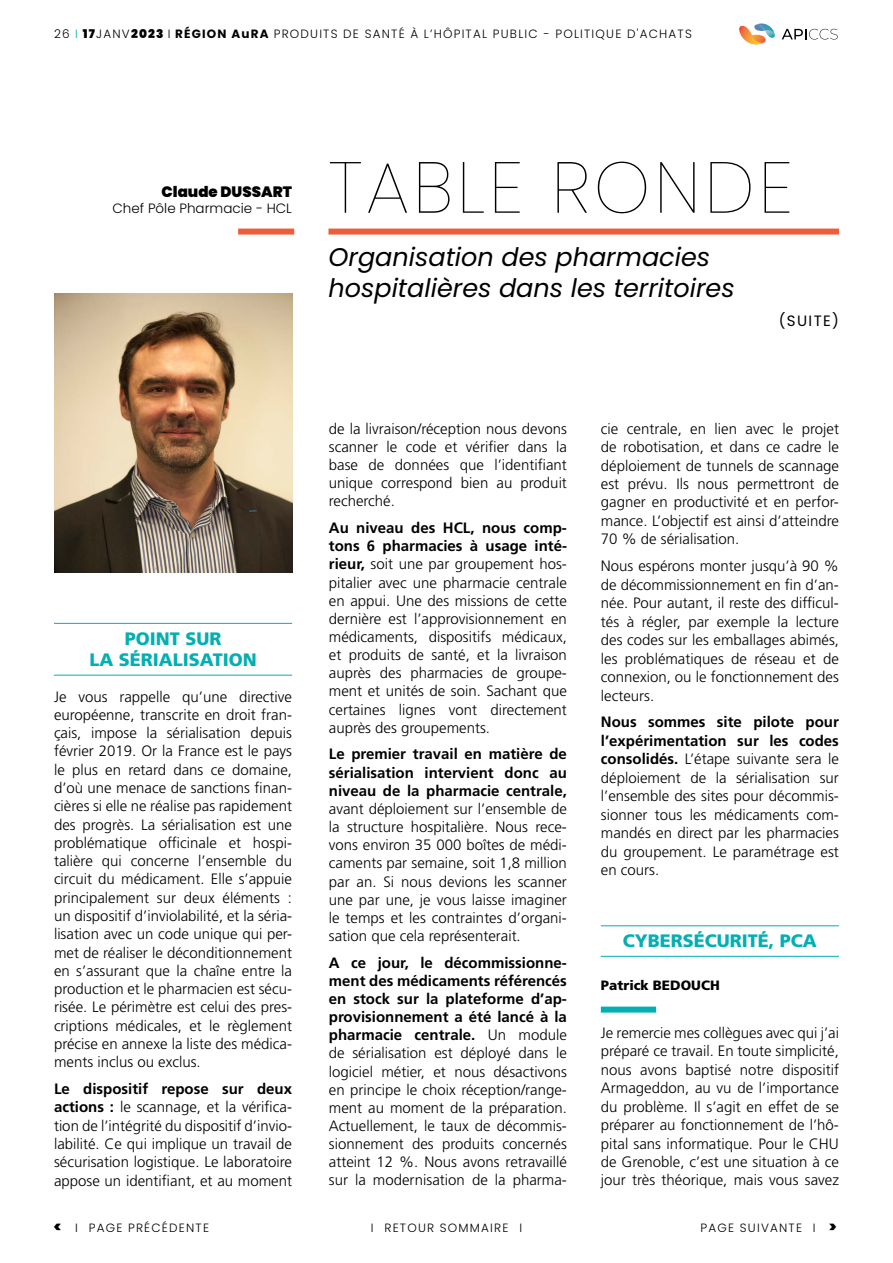
<style>
.page{position:relative;width:893px;height:1263px;background:#fff}
.page>*{position:absolute;margin:0;border:0;box-sizing:border-box;transform-origin:0 0}
.t1{font:100 72px "Poppins";letter-spacing:.05em;color:#000}
.t2{font:italic 25.5px/31.5px "Poppins";color:#000}
.t3{font:900 18px/21.3px "Frutiger LT Std";color:#04afb3;text-align:center}
.t4{font:300 15px/18.1px "Frutiger LT Std";color:#000;text-align:justify}
.t5{font:700 15px/18.1px "Frutiger LT Std";color:#000;text-align:justify}
.t6{font:900 15px "Poppins";color:#000}
.t7{font:15px "Poppins";letter-spacing:.09em;color:#000}
.t8{font:300 13.5px "Poppins";color:#000}
.t9{font:900 13.5px "Frutiger LT Std";color:#000}
.t10{font:300 12px "Poppins";letter-spacing:.1em;color:#000}
.s1{color:#04afb3}
.s2{font-weight:900}
.s3{font-weight:700}
.s4{font-weight:900;font-size:15px}
</style>
<div class="page">
<svg style="left:739px;top:25px;width:27px;height:20px"></svg>
<img style="left:755px;top:35px;width:20px;height:3px">
<img style="left:755px;top:24px;width:20px;height:11px">
<svg style="left:782px;top:29px;width:56px;height:11px"></svg>
<hr style="left:54px;top:623px;width:238px;height:1px;background:#04afb3">
<hr style="left:54px;top:675px;width:238px;height:1px;background:#04afb3">
<hr style="left:601px;top:925px;width:238px;height:1px;background:#04afb3">
<hr style="left:601px;top:956px;width:238px;height:1px;background:#04afb3">
<div style="left:601px;top:1006px;width:55px;height:6px;background:#04afb3"></div>
<div style="left:238px;top:229px;width:56px;height:6px;background:#eb5d3b"></div>
<div style="left:328px;top:229px;width:511px;height:6px;background:#eb5d3b"></div>
<img style="left:54px;top:294px;width:238px;height:279px">
<p class="t10" style="left:54px;top:27px;width:639px">26 <span class="s1">I</span> <span class="s2">17</span>JANV<span class="s2">2023</span> I <span class="s3">RÉGION AuRA</span> PRODUITS DE SANTÉ À L’HÔPITAL PUBLIC - POLITIQUE D'ACHATS</p>
<p class="t6" style="left:162px;top:183px;width:132px">Claude DUSSART</p>
<p class="t8" style="left:113px;top:201px;width:181px">Chef Pôle Pharmacie - HCL</p>
<h1 class="t1" style="left:328px;top:146px;width:466px">TABLE RONDE</h1>
<h2 class="t2" style="left:328px;top:241px;width:408px">Organisation des pharmacies hospitalières dans les territoires</h2>
<p class="t7" style="left:779px;top:312px;width:62px">(SUITE)</p>
<p class="t3" style="left:89px;top:628px;width:169px">POINT SUR<br>LA SÉRIALISATION</p>
<p class="t4" style="left:54px;top:687px;width:240px">Je vous rappelle qu’une directive européenne, transcrite en droit fran&shy;çais, impose la sérialisation depuis février 2019. Or la France est le pays le plus en retard dans ce domaine, d’où une menace de sanctions finan&shy;cières si elle ne réalise pas rapidement des progrès. La sérialisation est une problématique officinale et hospi&shy;talière qui concerne l’ensemble du circuit du médicament. Elle s’appuie principalement sur deux éléments : un dispositif d’inviolabilité, et la séria&shy;lisation avec un code unique qui per&shy;met de réaliser le déconditionnement en s’assurant que la chaîne entre la production et le pharmacien est sécu&shy;risée. Le périmètre est celui des pres&shy;criptions médicales, et le règlement précise en annexe la liste des médica&shy;ments inclus ou exclus.</p>
<p class="t4" style="left:54px;top:1080px;width:240px"><span class="s3">Le dispositif repose sur deux actions :</span> le scannage, et la vérifica&shy;tion de l’intégrité du dispositif d’invio&shy;labilité. Ce qui implique un travail de sécurisation logistique. Le laboratoire appose un identifiant, et au moment</p>
<p class="t4" style="left:329px;top:420px;width:240px">de la livraison/réception nous devons scanner le code et vérifier dans la base de données que l’identifiant unique correspond bien au produit recherché.</p>
<p class="t4" style="left:329px;top:519px;width:240px"><span class="s3">Au niveau des HCL, nous comp&shy;tons 6 pharmacies à usage inté&shy;rieur,</span> soit une par groupement hos&shy;pitalier avec une pharmacie centrale en appui. Une des missions de cette dernière est l’approvisionnement en médicaments, dispositifs médicaux, et produits de santé, et la livraison auprès des pharmacies de groupe&shy;ment et unités de soin. Sachant que certaines lignes vont directement auprès des groupements.</p>
<p class="t5" style="left:329px;top:745px;width:240px">Le premier travail en matière de sérialisation intervient donc au niveau de la pharmacie centrale,</p>
<p class="t4" style="left:329px;top:800px;width:240px">avant déploiement sur l’ensemble de la structure hospitalière. Nous rece&shy;vons environ 35 000 boîtes de médi&shy;caments par semaine, soit 1,8 million par an. Si nous devions les scanner une par une, je vous laisse imaginer le temps et les contraintes d’organi&shy;sation que cela représenterait.</p>
<p class="t4" style="left:329px;top:953px;width:240px"><span class="s3">A ce jour, le décommissionne&shy;ment des médicaments référencés en stock sur la plateforme d’ap&shy;provisionnement a été lancé à la pharmacie centrale.</span> Un module de sérialisation est déployé dans le logiciel métier, et nous désactivons en principe le choix réception/range&shy;ment au moment de la préparation.<br>Actuellement, le taux de décommis&shy;sionnement des produits concernés atteint 12 %. Nous avons retravaillé sur la modernisation de la pharma-</p>
<p class="t4" style="left:601px;top:419px;width:240px">cie centrale, en lien avec le projet de robotisation, et dans ce cadre le déploiement de tunnels de scannage est prévu. Ils nous permettront de gagner en productivité et en perfor&shy;mance. L’objectif est ainsi d’atteindre 70 % de sérialisation.</p>
<p class="t4" style="left:601px;top:557px;width:240px">Nous espérons monter jusqu’à 90 % de décommissionnement en fin d’an&shy;née. Pour autant, il reste des difficul&shy;tés à régler, par exemple la lecture des codes sur les emballages abimés, les problématiques de réseau et de connexion, ou le fonctionnement des lecteurs.</p>
<p class="t4" style="left:601px;top:713px;width:240px"><span class="s3">Nous sommes site pilote pour l’expérimentation sur les codes consolidés.</span> L’étape suivante sera le déploiement de la sérialisation sur l’ensemble des sites pour décommis&shy;sionner tous les médicaments com&shy;mandés en direct par les pharmacies du groupement. Le paramétrage est en cours.</p>
<p class="t3" style="left:623px;top:930px;width:196px">CYBERSÉCURITÉ, PCA</p>
<p class="t9" style="left:601px;top:977px;width:120px">Patrick BEDOUCH</p>
<p class="t4" style="left:601px;top:1023px;width:240px">Je remercie mes collègues avec qui j’ai préparé ce travail. En toute simplicité, nous avons baptisé notre dispositif Armageddon, au vu de l’importance du problème. Il s’agit en effet de se préparer au fonctionnement de l’hô&shy;pital sans informatique. Pour le CHU de Grenoble, c’est une situation à ce jour très théorique, mais vous savez</p>
<p class="t10" style="left:54px;top:1221px;width:157px"><span class="s4">&lt;</span> I PAGE PRÉCÉDENTE</p>
<p class="t10" style="left:371px;top:1221px;width:153px">I RETOUR SOMMAIRE I</p>
<p class="t10" style="left:701px;top:1221px;width:137px">PAGE SUIVANTE I <span class="s4">&gt;</span></p>
</div>
